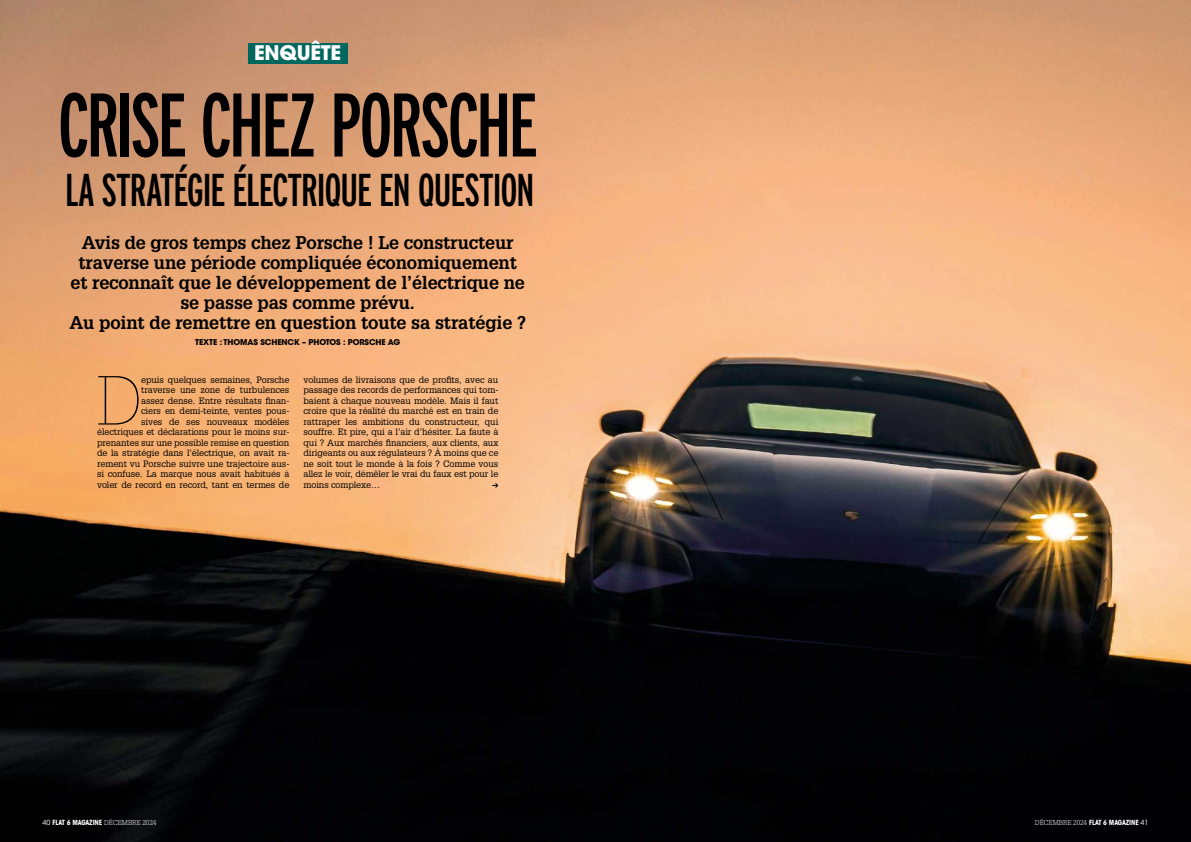
<style>
.page{position:relative;width:1191px;height:842px;background:#fff}
.page>*{position:absolute;margin:0;border:0;box-sizing:border-box;transform-origin:0 0}
.t1{font:90px "Interstate Compressed";letter-spacing:-.045em;color:#000}
.t2{font:100 67.7px "Glypha LT Std";color:#000}
.t3{font:46px "Interstate Compressed";letter-spacing:-.035em;color:#000}
.t4{font:700 20px "ITC Avant Garde Std";letter-spacing:-.01em;color:#fff}
.t5{font:700 18px/20px "Glypha LT Std";letter-spacing:-.01em;color:#000;text-align:center}
.t6{font:9px/10.5px "Glypha LT Std";letter-spacing:-.01em;color:#000;text-align:right}
.t7{font:700 8px "ITC Avant Garde Std";letter-spacing:-.01em;color:#000}
.t8{font:700 condensed 7px "ITC Avant Garde Std";letter-spacing:-.01em;color:#fff}
.s1{font-weight:400;font-stretch:normal}
.s2{font-family:"Glypha LT Std";font-weight:300;font-stretch:normal}
</style>
<div class="page">
<img style="left:0;top:0;width:1191px;height:842px">
<div style="left:248px;top:43px;width:99px;height:20px;background:#00675e"></div>
<svg style="left:492px;top:483px;width:6px;height:5px"></svg>
<h3 class="t4" style="left:254px;top:40px;width:88px">ENQUÊTE</h3>
<h1 class="t1" style="left:58px;top:75px;width:482px">CRISE CHEZ PORSCHE</h1>
<h3 class="t3" style="left:65px;top:164px;width:471px">LA STRATÉGIE ÉLECTRIQUE EN QUESTION</h3>
<h3 class="t5" style="left:69px;top:232px;width:458px">Avis de gros temps chez Porsche ! Le constructeur traverse une période compliquée économiquement et reconnaît que le développement de l’électrique ne se passe pas comme prévu.<br>Au point de remettre en question toute sa stratégie ?</h3>
<p class="t7" style="left:195px;top:336px;width:206px">TEXTE : THOMAS SCHENCK – PHOTOS : PORSCHE AG</p>
<p class="t6" style="left:97px;top:374px;width:194px">epuis quelques semaines, Porsche<br>traverse une zone de turbulences<br>assez dense. Entre résultats finan-<br>ciers en demi-teinte, ventes pous-<br>sives de ses nouveaux modèles électriques et déclarations pour le moins sur&shy;prenantes sur une possible remise en question de la stratégie dans l’électrique, on avait ra&shy;rement vu Porsche suivre une trajectoire aus&shy;si confuse. La marque nous avait habitués à voler de record en record, tant en termes de</p>
<p class="t6" style="left:303px;top:374px;width:196px;text-align:justify">volumes de livraisons que de profits, avec au passage des records de performances qui tom&shy;baient à chaque nouveau modèle. Mais il faut croire que la réalité du marché est en train de rattraper les ambitions du constructeur, qui souffre. Et pire, qui a l’air d’hésiter. La faute à qui ? Aux marchés financiers, aux clients, aux dirigeants ou aux régulateurs ? À moins que ce ne soit tout le monde à la fois ? Comme vous allez le voir, démêler le vrai du faux est pour le moins complexe…</p>
<h2 class="t2" style="left:97px;top:361px;width:46px">D</h2>
<p class="t8" style="left:43px;top:818px;width:115px"><span class="s1">40</span> FLAT 6 MAGAZINE <span class="s2">DÉCEMBRE 2024</span></p>
<p class="t8" style="left:1035px;top:818px;width:115px"><span class="s2">DÉCEMBRE 2024</span> FLAT 6 MAGAZINE <span class="s1">41</span></p>
</div>
